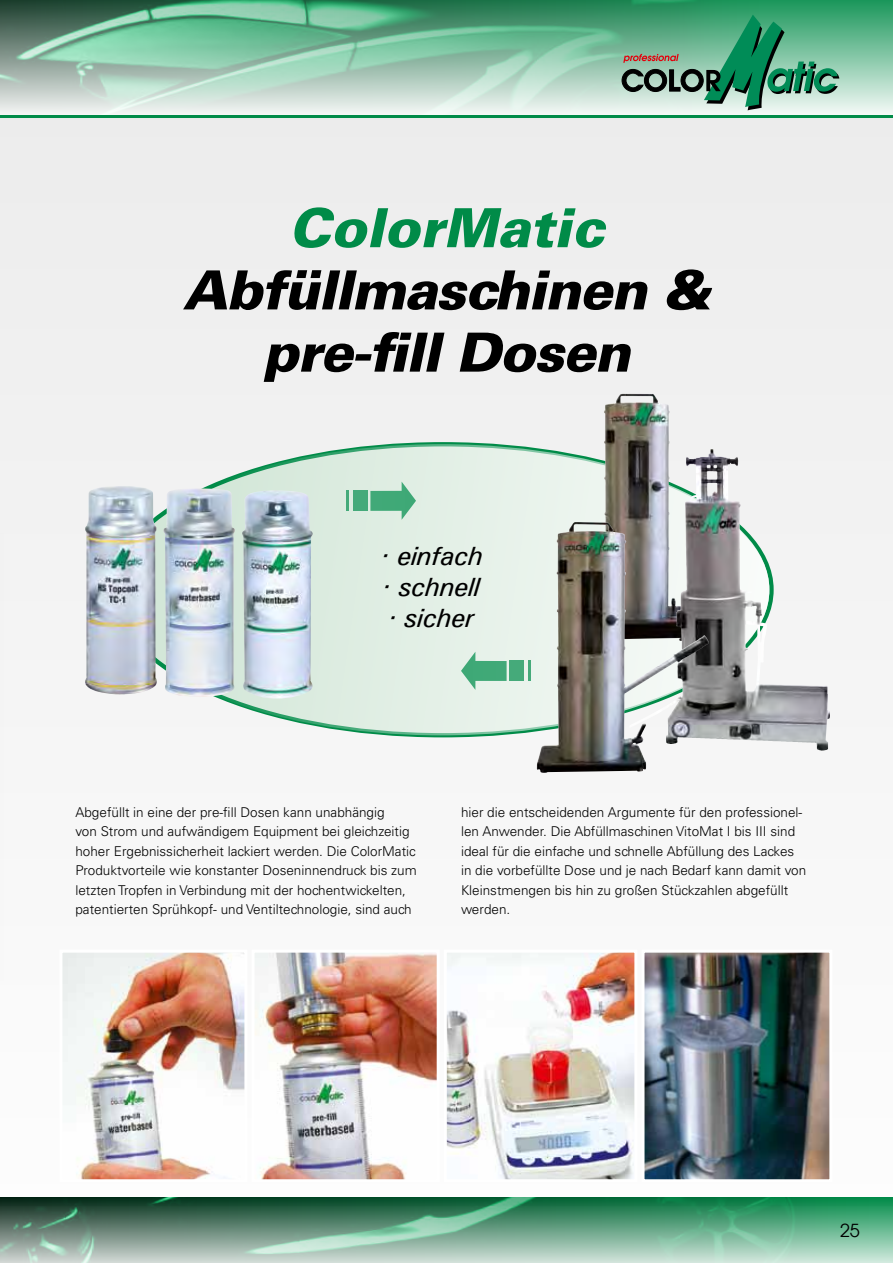
<style>
.page{position:relative;width:893px;height:1263px;background:#fff}
.page>*{position:absolute;margin:0;border:0;box-sizing:border-box;transform-origin:0 0}
.t1{font:italic 900 54px/62.2px "Univers LT";letter-spacing:-.025em;color:#000;text-align:center}
.t2{font:italic 900 54px "Univers LT";letter-spacing:-.005em;color:#008b48}
.t3{font:italic 26.4px/31.3px "Univers";letter-spacing:-.02em;color:#000;text-align:justify}
.t4{font:18px "Avant Gar Got Itc LTU";color:#000}
.t5{font:300 13.5px/19.5px "Univers LT";color:#000}
</style>
<div class="page">
<div style="left:0;top:0;width:893px;height:1198px;background:#f1f1f1"></div>
<div style="left:0;top:0;width:893px;height:120px;background:linear-gradient(to bottom,#1b975b,#fafcfb)"></div>
<img style="left:0;top:0;width:794px;height:120px">
<img style="left:0;top:1197px;width:893px;height:66px">
<hr style="left:0;top:115px;width:893px;height:3px;background:#008b48">
<svg style="left:622px;top:15px;width:217px;height:95px"></svg>
<div style="left:0;top:1118px;width:28px;height:67px;background:#fcfcfc"></div>
<svg style="left:112px;top:444px;width:657px;height:291px;fill:#e2efe5"></svg>
<img style="left:577px;top:394px;width:161px;height:248px">
<img style="left:676px;top:449px;width:35px;height:251px">
<img style="left:537px;top:522px;width:172px;height:251px">
<img style="left:240px;top:490px;width:74px;height:210px">
<img style="left:163px;top:488px;width:72px;height:210px">
<img style="left:85px;top:486px;width:72px;height:208px">
<svg style="left:370px;top:482px;width:46px;height:38px"></svg>
<div style="left:360px;top:491px;width:8px;height:20px;background:#45aa7a"></div>
<div style="left:353px;top:491px;width:5px;height:20px;background:#45aa7a"></div>
<hr style="left:347px;top:491px;width:2px;height:20px;background:#45aa7a">
<svg style="left:461px;top:652px;width:46px;height:38px"></svg>
<div style="left:509px;top:661px;width:8px;height:20px;background:#45aa7a"></div>
<div style="left:519px;top:661px;width:5px;height:20px;background:#45aa7a"></div>
<hr style="left:528px;top:661px;width:2px;height:20px;background:#45aa7a">
<img style="left:256px;top:954px;width:180px;height:224px">
<div style="left:252px;top:950px;width:188px;height:232px;border:3px solid #fff"></div>
<img style="left:448px;top:954px;width:185px;height:224px">
<div style="left:444px;top:950px;width:193px;height:232px;border:3px solid #fff"></div>
<img style="left:63px;top:954px;width:180px;height:224px">
<div style="left:59px;top:950px;width:188px;height:232px;border:3px solid #fff"></div>
<img style="left:645px;top:954px;width:183px;height:224px">
<div style="left:641px;top:950px;width:191px;height:232px;border:3px solid #fff"></div>
<h1 class="t2" style="left:289px;top:194px;width:317px">ColorMatic</h1>
<h1 class="t1" style="left:183px;top:258px;width:529px">Abfüllmaschinen &amp; pre-fill Dosen</h1>
<h2 class="t3" style="left:380px;top:539px;width:104px">· einfach · schnell · sicher</h2>
<p class="t5" style="left:75px;top:802px;width:343px">Abgefüllt in eine der pre-fill Dosen kann unabhängig<br>von Strom und aufwändigem Equipment bei gleichzeitig hoher Ergebnissicherheit lackiert werden. Die ColorMatic Produktvorteile wie konstanter Doseninnendruck bis zum letzten Tropfen in Verbindung mit der hochentwickelten, patentierten Sprühkopf- und Ventiltechnologie, sind auch</p>
<p class="t5" style="left:461px;top:802px;width:347px">hier die entscheidenden Argumente für den professionel&shy;len Anwender. Die Abfüllmaschinen VitoMat I bis III sind ideal für die einfache und schnelle Abfüllung des Lackes in die vorbefüllte Dose und je nach Bedarf kann damit von Kleinstmengen bis hin zu großen Stückzahlen abgefüllt werden.</p>
<h3 class="t4" style="left:840px;top:1219px;width:21px">25</h3>
</div>
